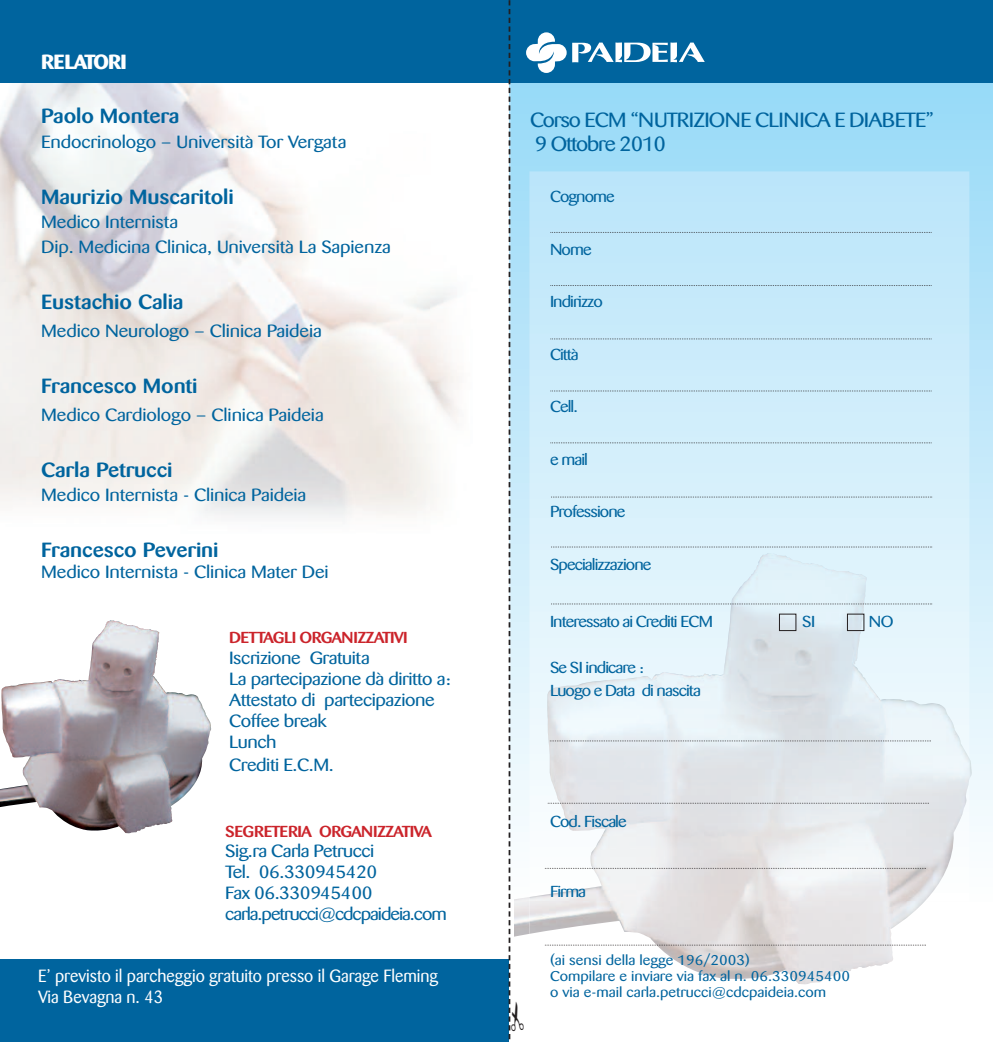
<style>
.page{position:relative;width:993px;height:1042px;background:#fff}
.page>*{position:absolute;margin:0;border:0;box-sizing:border-box;transform-origin:0 0}
.t1{font:22.75px "MS Gothic";color:#231f20;scale:1.44 1}
.t2{font:500 20.3px "Barmeno";letter-spacing:-.005em;color:#00649e;scale:1.14 1}
.t3{font:20.3px/24.3px "Barmeno";letter-spacing:-.04em;color:#00649e;scale:1.14 1}
.t4{font:700 20.3px "Barmeno";letter-spacing:-.03em;color:#fff;scale:1.14 1}
.t5{font:17.5px/21px "Barmeno";letter-spacing:-.005em;color:#00649e;scale:1.14 1}
.t6{font:17.5px/21px "Barmeno";letter-spacing:-.025em;color:#00649e;scale:1.14 1}
.t7{font:17.5px/21px "Barmeno";color:#fff}
.t8{font:15.75px/22.8px "Barmeno";letter-spacing:-.05em;color:#00649e;scale:1.14 1}
.t9{font:500 15.75px "Barmeno";letter-spacing:-.05em;color:#cb242b;scale:1.14 1}
.t10{font:14px/15.8px "Barmeno";color:#00649e;scale:1.14 1}
</style>
<div class="page">
<div style="left:509px;top:79px;width:483px;height:822px;background:linear-gradient(to bottom,#97daf8,#fdfdfd)"></div>
<img style="left:0;top:83px;width:459px;height:435px">
<div style="left:0;top:959px;width:508px;height:83px;background:#00649e"></div>
<img style="left:924px;top:897px;width:45px;height:4px">
<img style="left:529px;top:171px;width:440px;height:726px">
<img style="left:514px;top:897px;width:15px;height:39px">
<img style="left:969px;top:758px;width:2px;height:21px">
<img style="left:529px;top:901px;width:395px;height:83px">
<img style="left:547px;top:553px;width:422px;height:333px">
<div style="left:0;top:0;width:992px;height:83px;background:#00649e"></div>
<svg style="left:526px;top:32px;width:40px;height:41px"></svg>
<svg style="left:572px;top:42px;width:132px;height:20px"></svg>
<svg style="left:550px;top:232px;width:381px;height:1px"></svg>
<svg style="left:550px;top:285px;width:381px;height:1px"></svg>
<svg style="left:550px;top:338px;width:381px;height:1px"></svg>
<svg style="left:550px;top:390px;width:381px;height:1px"></svg>
<svg style="left:550px;top:442px;width:381px;height:1px"></svg>
<svg style="left:551px;top:496px;width:381px;height:1px"></svg>
<svg style="left:551px;top:546px;width:381px;height:1px"></svg>
<svg style="left:551px;top:603px;width:381px;height:1px"></svg>
<svg style="left:549px;top:740px;width:381px;height:1px"></svg>
<svg style="left:547px;top:803px;width:381px;height:1px"></svg>
<svg style="left:544px;top:868px;width:381px;height:1px"></svg>
<svg style="left:544px;top:944px;width:381px;height:1px"></svg>
<div style="left:779px;top:614px;width:16px;height:17px;border:1px solid #231f20"></div>
<div style="left:846px;top:614px;width:17px;height:17px;border:1px solid #231f20"></div>
<svg style="left:508px;top:0;width:2px;height:1042px"></svg>
<img style="left:0;top:620px;width:209px;height:213px">
<p class="t4" style="left:41px;top:51px;width:77px">RELATORI</p>
<p class="t2" style="left:41px;top:107px;width:123px">Paolo Montera</p>
<p class="t5" style="left:41px;top:132px;width:269px">Endocrinologo – Università Tor Vergata</p>
<p class="t2" style="left:41px;top:188px;width:170px">Maurizio Muscaritoli</p>
<p class="t5" style="left:41px;top:211px;width:308px;line-height:24.5px">Medico Internista<br>Dip. Medicina Clinica, Università La Sapienza</p>
<p class="t2" style="left:41px;top:293px;width:126px">Eustachio Calia</p>
<p class="t5" style="left:41px;top:321px;width:248px">Medico Neurologo – Clinica Paideia</p>
<p class="t2" style="left:41px;top:377px;width:139px">Francesco Monti</p>
<p class="t5" style="left:41px;top:405px;width:249px">Medico Cardiologo – Clinica Paideia</p>
<p class="t2" style="left:41px;top:461px;width:117px">Carla Petrucci</p>
<p class="t5" style="left:41px;top:486px;width:234px">Medico Internista - Clinica Paideia</p>
<p class="t2" style="left:41px;top:541px;width:157px">Francesco Peverini</p>
<p class="t5" style="left:41px;top:563px;width:253px">Medico Internista - Clinica Mater Dei</p>
<p class="t9" style="left:229px;top:631px;width:158px">DETTAGLI ORGANIZZATIVI</p>
<p class="t5" style="left:229px;top:648px;width:196px">Iscrizione Gratuita<br>La partecipazione dà diritto a:<br>Attestato di partecipazione<br>Coffee break<br>Lunch</p>
<p class="t5" style="left:229px;top:756px;width:93px">Crediti E.C.M.</p>
<p class="t9" style="left:225px;top:825px;width:183px">SEGRETERIA ORGANIZZATIVA</p>
<p class="t6" style="left:225px;top:842px;width:196px">Sig.ra Carla Petrucci<br>Tel. 06.330945420<br>Fax 06.330945400 carla.petrucci@cdcpaideia.com</p>
<p class="t7" style="left:38px;top:967px;width:401px">E’ previsto il parcheggio gratuito presso il Garage Fleming<br>Via Bevagna n. 43</p>
<p class="t3" style="left:530px;top:109px;width:356px">Corso ECM “NUTRIZIONE CLINICA E DIABETE”<br>9 Ottobre 2010</p>
<p class="t8" style="left:550px;top:186px;width:58px">Cognome</p>
<p class="t8" style="left:550px;top:239px;width:38px">Nome</p>
<p class="t8" style="left:550px;top:291px;width:48px">Indirizzo</p>
<p class="t8" style="left:550px;top:344px;width:27px">Città</p>
<p class="t8" style="left:550px;top:396px;width:26px">Cell.</p>
<p class="t8" style="left:550px;top:449px;width:35px">e mail</p>
<p class="t8" style="left:550px;top:501px;width:68px">Professione</p>
<p class="t8" style="left:550px;top:554px;width:90px">Specializzazione</p>
<p class="t8" style="left:550px;top:612px;width:144px">Interessato ai Crediti ECM</p>
<p class="t8" style="left:802px;top:612px;width:13px">SI</p>
<p class="t8" style="left:868px;top:612px;width:23px">NO</p>
<p class="t8" style="left:550px;top:657px;width:134px">Se SI indicare :<br>Luogo e Data di nascita</p>
<p class="t8" style="left:550px;top:811px;width:69px">Cod. Fiscale</p>
<h1 class="t1" style="left:504px;top:1033px;width:24px;rotate:-90deg">✃</h1>
<p class="t8" style="left:550px;top:881px;width:33px">Firma</p>
<p class="t10" style="left:550px;top:953px;width:264px">(ai sensi della legge 196/2003)<br>Compilare e inviare via fax al n. 06.330945400 o via e-mail carla.petrucci@cdcpaideia.com</p>
</div>
